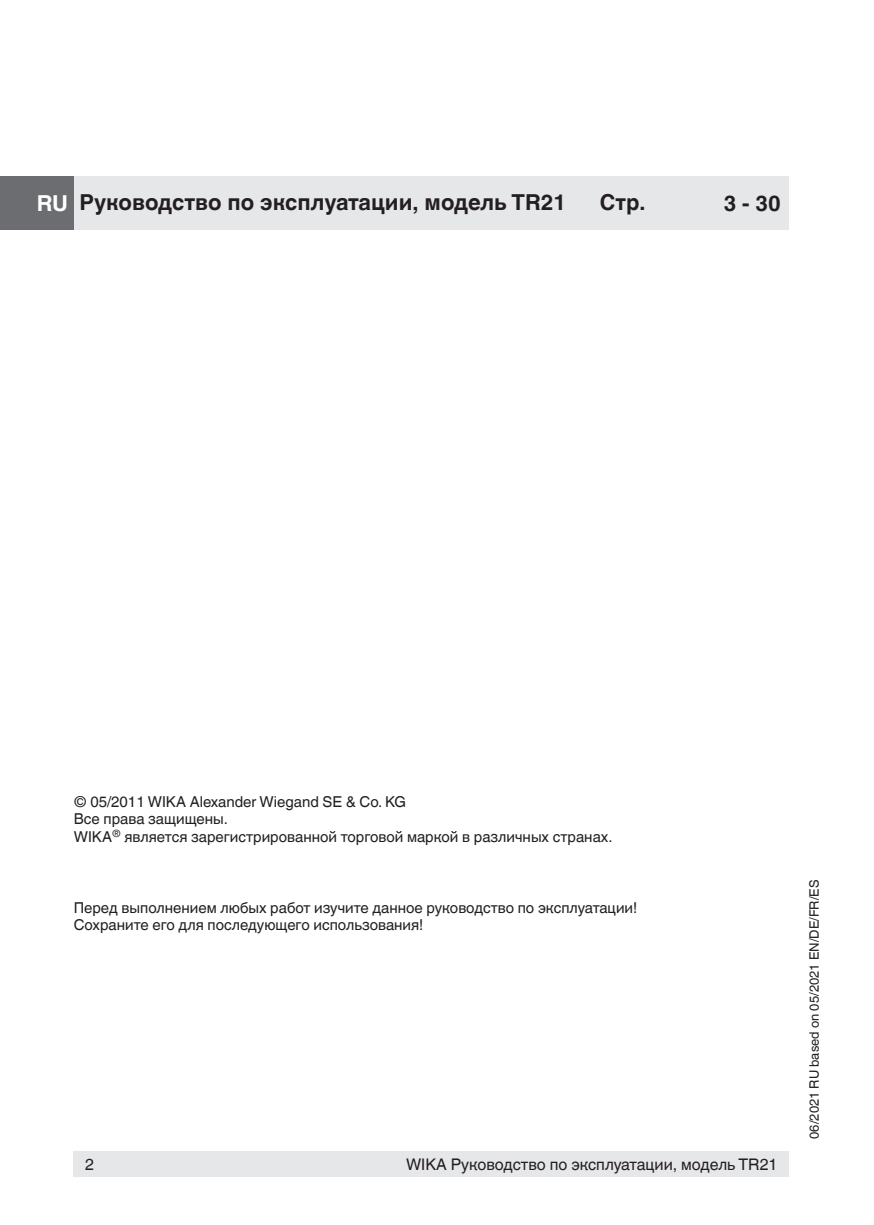
<style>
.page{position:relative;width:874px;height:1225px;background:#fff}
.page>*{position:absolute;margin:0;border:0;box-sizing:border-box;transform-origin:0 0}
.t1{font:700 22px "Helvetica World";color:#231f20}
.t2{font:16px "Helvetica World";color:#231f20}
.t3{font:15px/17.6px "Helvetica World";color:#231f20}
.t4{font:13px "Helvetica World";color:#231f20}
.s1{color:#fff}
</style>
<div class="page">
<div style="left:74px;top:1151px;width:714px;height:25px;background:#e6e7e9"></div>
<div style="left:74px;top:176px;width:714px;height:54px;background:#e6e7e9"></div>
<div style="left:0;top:176px;width:74px;height:54px;background:#6c6d70"></div>
<h1 class="t1" style="left:37px;top:189px;width:530px"><span class="s1">RU</span> Руководство по эксплуатации, модель TR21</h1>
<h1 class="t1" style="left:599px;top:189px;width:47px">Стр.</h1>
<h1 class="t1" style="left:723px;top:190px;width:59px">3 - 30</h1>
<p class="t3" style="left:74px;top:793px;width:540px">© 05/2011 WIKA Alexander Wiegand SE &amp; Co. KG<br>Все права защищены.<br>WIKA<sup>®</sup> является зарегистрированной торговой маркой в различных странах.</p>
<p class="t3" style="left:74px;top:898px;width:564px">Перед выполнением любых работ изучите данное руководство по эксплуатации!<br>Сохраните его для последующего использования!</p>
<p class="t2" style="left:85px;top:1154px;width:10px">2</p>
<p class="t2" style="left:406px;top:1154px;width:373px">WIKA Руководство по эксплуатации, модель TR21</p>
<p class="t4" style="left:806px;top:1138px;width:261px;rotate:-90deg">06/2021 RU based on 05/2021 EN/DE/FR/ES</p>
</div>
